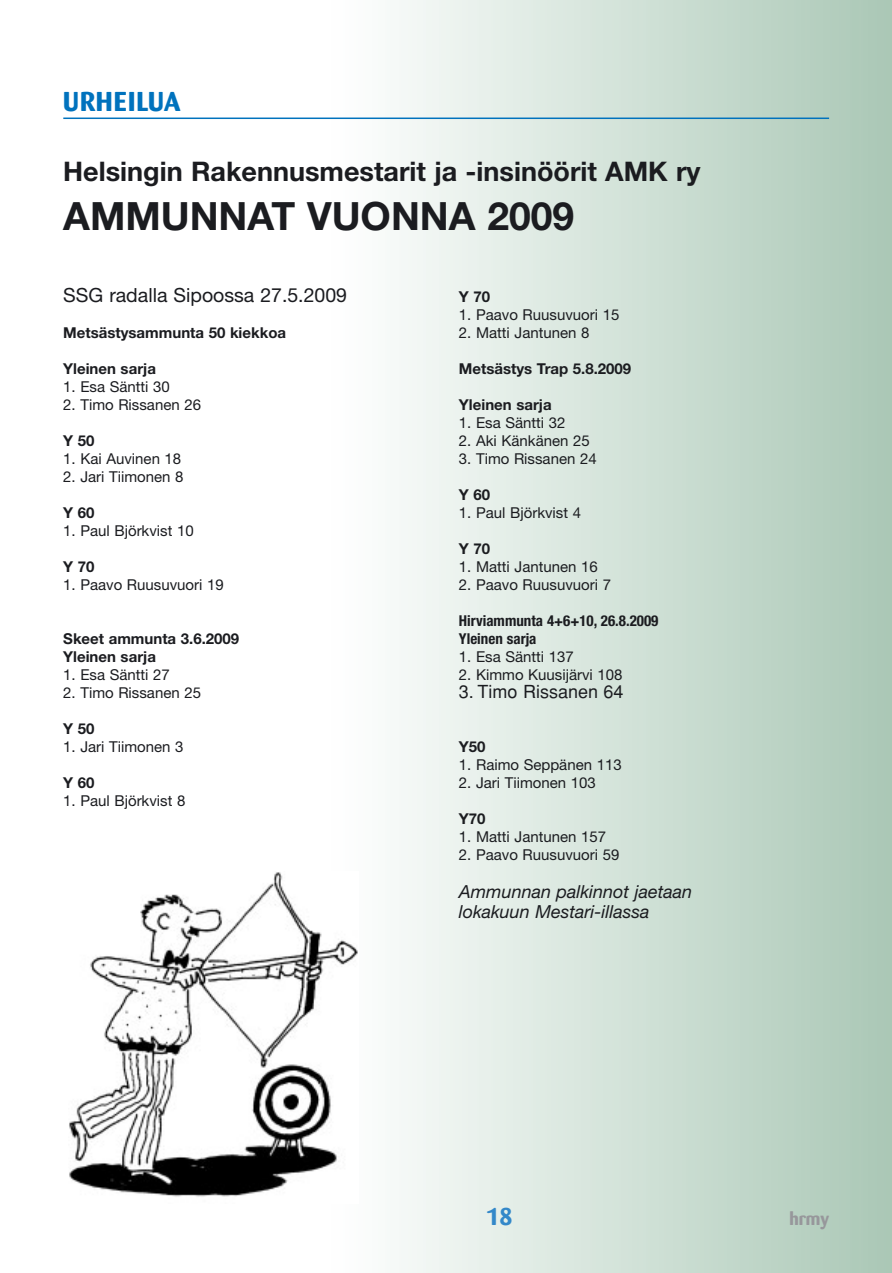
<style>
.page{position:relative;width:892px;height:1273px;background:#fff}
.page>*{position:absolute;margin:0;border:0;box-sizing:border-box;transform-origin:0 0}
.t1{font:700 39px "Helvetica Neue";color:#1b1c20}
.t2{font:700 27px "Helvetica Neue";color:#1b1c20}
.t3{font:700 27px "Barmeno";letter-spacing:.04em;color:#0072bd}
.t4{font:700 24px "Barmeno";color:#3388c9}
.t5{font:19.5px "Helvetica Neue";color:#1b1c20}
.t6{font:italic 18px/19.5px "Helvetica Neue";color:#1b1c20}
.t7{font:18px "Helvetica";color:#1b1c20}
.t8{font:700 18px "Barmeno";color:#97979b}
.t9{font:15px "Helvetica Neue";color:#1b1c20}
.t10{font:700 15px/18px "Helvetica Neue";color:#1b1c20}
.t11{font:700 condensed 15px/18px "Helvetica Neue";color:#1b1c20}
</style>
<div class="page">
<div style="left:323px;top:0;width:568px;height:1272px;background:linear-gradient(to right,#fff,#aac8b6)"></div>
<hr style="left:63px;top:117px;width:766px;height:2px;background:#0072bd">
<img style="left:69px;top:871px;width:289px;height:332px">
<h2 class="t3" style="left:63px;top:91px;width:118px">URHEILUA</h2>
<h2 class="t2" style="left:63px;top:161px;width:638px">Helsingin Rakennusmestarit ja -insinöörit AMK ry</h2>
<h1 class="t1" style="left:63px;top:202px;width:512px">AMMUNNAT VUONNA 2009</h1>
<h3 class="t5" style="left:63px;top:288px;width:285px">SSG radalla Sipoossa 27.5.2009</h3>
<p class="t10" style="left:63px;top:325px;width:224px">Metsästysammunta 50 kiekkoa</p>
<p class="t10" style="left:63px;top:361px;width:94px">Yleinen sarja</p>
<p class="t9" style="left:63px;top:381px;width:108px">1. Esa Säntti 30</p>
<p class="t9" style="left:63px;top:399px;width:139px">2. Timo Rissanen 26</p>
<p class="t10" style="left:63px;top:433px;width:33px">Y 50</p>
<p class="t9" style="left:63px;top:453px;width:119px">1. Kai Auvinen 18</p>
<p class="t9" style="left:63px;top:471px;width:122px">2. Jari Tiimonen 8</p>
<p class="t10" style="left:63px;top:505px;width:33px">Y 60</p>
<p class="t9" style="left:63px;top:525px;width:132px">1. Paul Björkvist 10</p>
<p class="t10" style="left:63px;top:559px;width:33px">Y 70</p>
<p class="t9" style="left:63px;top:579px;width:162px">1. Paavo Ruusuvuori 19</p>
<p class="t10" style="left:63px;top:631px;width:177px">Skeet ammunta 3.6.2009<br>Yleinen sarja</p>
<p class="t9" style="left:63px;top:669px;width:108px">1. Esa Säntti 27</p>
<p class="t9" style="left:63px;top:687px;width:139px">2. Timo Rissanen 25</p>
<p class="t10" style="left:63px;top:721px;width:33px">Y 50</p>
<p class="t9" style="left:63px;top:741px;width:122px">1. Jari Tiimonen 3</p>
<p class="t10" style="left:63px;top:775px;width:33px">Y 60</p>
<p class="t9" style="left:63px;top:795px;width:124px">1. Paul Björkvist 8</p>
<p class="t10" style="left:459px;top:289px;width:33px">Y 70</p>
<p class="t9" style="left:459px;top:309px;width:162px">1. Paavo Ruusuvuori 15</p>
<p class="t9" style="left:459px;top:327px;width:132px">2. Matti Jantunen 8</p>
<p class="t10" style="left:459px;top:361px;width:174px">Metsästys Trap 5.8.2009</p>
<p class="t10" style="left:459px;top:397px;width:94px">Yleinen sarja</p>
<p class="t9" style="left:459px;top:417px;width:108px">1. Esa Säntti 32</p>
<p class="t9" style="left:459px;top:435px;width:132px">2. Aki Känkänen 25</p>
<p class="t9" style="left:459px;top:453px;width:139px">3. Timo Rissanen 24</p>
<p class="t10" style="left:459px;top:487px;width:33px">Y 60</p>
<p class="t9" style="left:459px;top:507px;width:124px">1. Paul Björkvist 4</p>
<p class="t10" style="left:459px;top:541px;width:33px">Y 70</p>
<p class="t9" style="left:459px;top:561px;width:140px">1. Matti Jantunen 16</p>
<p class="t9" style="left:459px;top:579px;width:154px">2. Paavo Ruusuvuori 7</p>
<p class="t11" style="left:459px;top:613px;width:201px">Hirviammunta 4+6+10, 26.8.2009<br>Yleinen sarja</p>
<p class="t9" style="left:459px;top:651px;width:116px">1. Esa Säntti 137</p>
<p class="t9" style="left:459px;top:669px;width:165px">2. Kimmo Kuusijärvi 108</p>
<p class="t7" style="left:459px;top:685px;width:166px">3. Timo Rissanen 64</p>
<p class="t10" style="left:459px;top:739px;width:28px">Y50</p>
<p class="t9" style="left:459px;top:759px;width:164px">1. Raimo Seppänen 113</p>
<p class="t9" style="left:459px;top:777px;width:138px">2. Jari Tiimonen 103</p>
<p class="t10" style="left:459px;top:811px;width:28px">Y70</p>
<p class="t9" style="left:459px;top:831px;width:149px">1. Matti Jantunen 157</p>
<p class="t9" style="left:459px;top:849px;width:162px">2. Paavo Ruusuvuori 59</p>
<p class="t6" style="left:459px;top:883px;width:235px">Ammunnan palkinnot jaetaan lokakuun Mestari-illassa</p>
<h3 class="t4" style="left:486px;top:1206px;width:28px">18</h3>
<p class="t8" style="left:789px;top:1210px;width:41px">hrmy</p>
</div>
